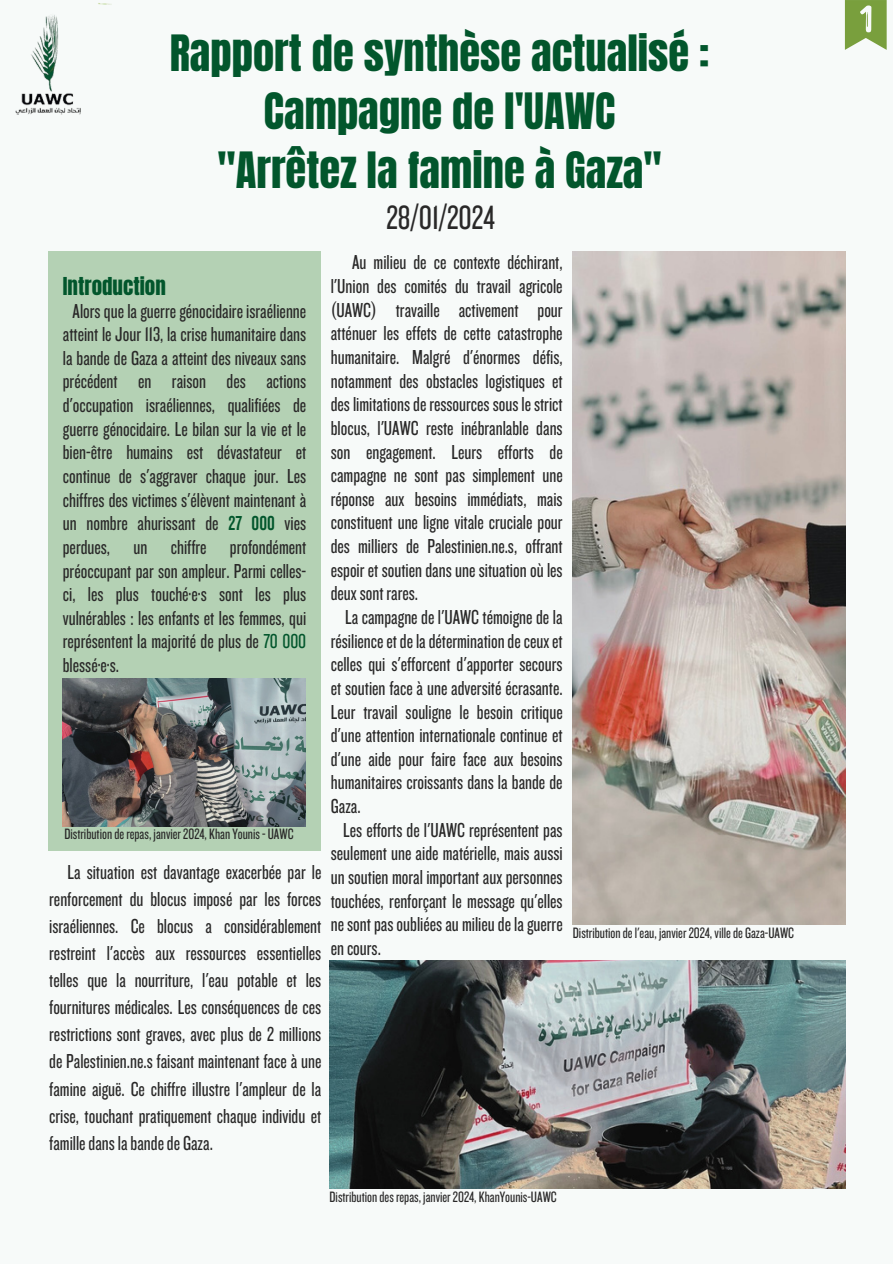
<style>
.page{position:relative;width:893px;height:1264px;background:#fff}
.page>*{position:absolute;margin:0;border:0;box-sizing:border-box;transform-origin:0 0}
.t1{font:42.6px/58.5px "Anton";color:#02562c;text-align:center}
.t2{font:34.95px "Knockout 28";color:#292828}
.t3{font:21px/27px "Knockout 28";color:#292828}
.t4{font:21px "Anton";color:#02562c}
.t5{font:15.6px "Knockout 28";color:#292828}
.s1{font-family:"Knockout 48";color:#02562c}
.s2{color:#02562c}
</style>
<div class="page">
<div style="left:0;top:0;width:892px;height:1263px;background:#f7faf9"></div>
<img style="left:329px;top:961px;width:516px;height:227px">
<div style="left:48px;top:251px;width:272px;height:599px;background:#b4d1b4"></div>
<img style="left:63px;top:678px;width:243px;height:148px">
<img style="left:572px;top:251px;width:273px;height:673px">
<img style="left:15px;top:3px;width:97px;height:112px">
<svg style="left:844px;top:0;width:42px;height:50px"></svg>
<h2 class="t1" style="left:170px;top:24px;width:541px">Rapport de synthèse actualisé :<br>Campagne de l'UAWC<br>"Arrêtez la famine à Gaza"</h2>
<p class="t2" style="left:386px;top:196px;width:110px">28/01/2024</p>
<p class="t3" style="left:352px;top:248px;width:212px">Au milieu de ce contexte déchirant,</p>
<p class="t3" style="left:331px;top:272px;width:233px">l'Union des comités du travail agricole</p>
<p class="t3" style="left:331px;top:296px;width:233px">(UAWC) travaille activement pour</p>
<p class="t3" style="left:331px;top:319px;width:233px">atténuer les effets de cette catastrophe</p>
<p class="t3" style="left:331px;top:343px;width:233px">humanitaire. Malgré d'énormes défis,</p>
<p class="t3" style="left:331px;top:366px;width:233px">notamment des obstacles logistiques et</p>
<p class="t3" style="left:331px;top:390px;width:233px">deslimitationsderessourcessouslestrict</p>
<p class="t3" style="left:331px;top:414px;width:233px">blocus, l'UAWC reste inébranlable dans</p>
<p class="t3" style="left:331px;top:437px;width:233px">son engagement. Leurs efforts de</p>
<p class="t3" style="left:331px;top:461px;width:233px">campagne ne sont pas simplement une</p>
<p class="t3" style="left:331px;top:485px;width:233px">réponse aux besoins immédiats, mais</p>
<p class="t3" style="left:331px;top:508px;width:233px">constituent une ligne vitale cruciale pour</p>
<p class="t3" style="left:331px;top:532px;width:233px">des milliers de Palestinien.ne.s, offrant</p>
<p class="t3" style="left:331px;top:555px;width:233px">espoir et soutien dans une situation où les</p>
<p class="t3" style="left:331px;top:579px;width:89px">deuxsont rares.</p>
<p class="t3" style="left:345px;top:603px;width:219px">La campagne de l'UAWC témoigne de la</p>
<p class="t3" style="left:331px;top:626px;width:233px">résilienceetdeladéterminationdeceuxet</p>
<p class="t3" style="left:331px;top:650px;width:233px">celles qui s'efforcent d'apporter secours</p>
<p class="t3" style="left:331px;top:674px;width:233px">et soutien face à une adversité écrasante.</p>
<p class="t3" style="left:331px;top:697px;width:233px">Leur travail souligne le besoin critique</p>
<p class="t3" style="left:331px;top:721px;width:233px">d'une attention internationale continue et</p>
<p class="t3" style="left:331px;top:744px;width:233px">d'une aide pour faire face aux besoins</p>
<p class="t3" style="left:331px;top:768px;width:233px">humanitaires croissants dans la bande de</p>
<p class="t3" style="left:331px;top:792px;width:31px">Gaza.</p>
<p class="t3" style="left:343px;top:815px;width:221px">Les efforts de l'UAWC représentent pas</p>
<p class="t3" style="left:331px;top:839px;width:233px">seulement une aide matérielle, mais aussi</p>
<p class="t3" style="left:331px;top:863px;width:233px">un soutien moral important aux personnes</p>
<p class="t3" style="left:49px;top:885px;width:515px">renforcement du blocus imposé par les forces touchées, renforçant le message qu'elles</p>
<p class="t3" style="left:331px;top:911px;width:233px;line-height:23.7px">nesontpasoubliéesau milieudelaguerre encours.</p>
<h3 class="t4" style="left:63px;top:271px;width:104px">Introduction</h3>
<h3 class="t3" style="left:73px;top:296px;width:235px">Alors que la guerre génocidaire israélienne</h3>
<h3 class="t3" style="left:63px;top:320px;width:245px">atteint le Jour 113, la crise humanitaire dans</h3>
<h3 class="t3" style="left:63px;top:344px;width:245px">la bande de Gaza a atteint des niveaux sans</h3>
<h3 class="t3" style="left:63px;top:367px;width:245px">précédent en raison des actions</h3>
<h3 class="t3" style="left:63px;top:391px;width:245px">d'occupation israéliennes, qualifiées de</h3>
<h3 class="t3" style="left:63px;top:414px;width:245px">guerre génocidaire. Le bilan sur la vie et le</h3>
<h3 class="t3" style="left:63px;top:438px;width:245px">bien-être humains est dévastateur et</h3>
<h3 class="t3" style="left:63px;top:462px;width:245px">continue de s'aggraver chaque jour. Les</h3>
<h3 class="t3" style="left:63px;top:485px;width:245px">chiffres des victimes s'élèvent maintenant à</h3>
<h3 class="t3" style="left:63px;top:509px;width:245px">un nombre ahurissant de <span class="s1">27 000</span> vies</h3>
<h3 class="t3" style="left:63px;top:533px;width:245px">perdues, un chiffre profondément</h3>
<h3 class="t3" style="left:63px;top:556px;width:245px">préoccupant par son ampleur. Parmi celles-</h3>
<h3 class="t3" style="left:63px;top:580px;width:245px">ci, les plus touché·e·s sont les plus</h3>
<h3 class="t3" style="left:63px;top:603px;width:245px">vulnérables : les enfants et les femmes, qui</h3>
<h3 class="t3" style="left:63px;top:627px;width:245px">représentent la majorité de plus de <span class="s2">70 000</span></h3>
<h3 class="t3" style="left:63px;top:651px;width:58px">blessé·e·s.</h3>
<h3 class="t5" style="left:64px;top:824px;width:231px">Distributionderepas, janvier2024,KhanYounis-UAWC</h3>
<h3 class="t3" style="left:67px;top:858px;width:255px">La situation est davantage exacerbée par le</h3>
<h3 class="t3" style="left:49px;top:912px;width:273px;text-align:justify">israéliennes. Ce blocus a considérablement restreint l'accès aux ressources essentielles telles que la nourriture, l'eau potable et les fournitures médicales. Les conséquences de ces restrictions sont graves, avec plus de 2 millions de Palestinien.ne.s faisant maintenant face à une famine aiguë. Ce chiffre illustre l'ampleur de la crise, touchant pratiquement chaque individu et familledanslabandedeGaza.</h3>
<p class="t5" style="left:572px;top:922px;width:223px">Distributiondel'eau, janvier2024,villedeGaza-UAWC</p>
<p class="t5" style="left:329px;top:1187px;width:229px">Distributiondesrepas, janvier2024,KhanYounis-UAWC</p>
</div>
